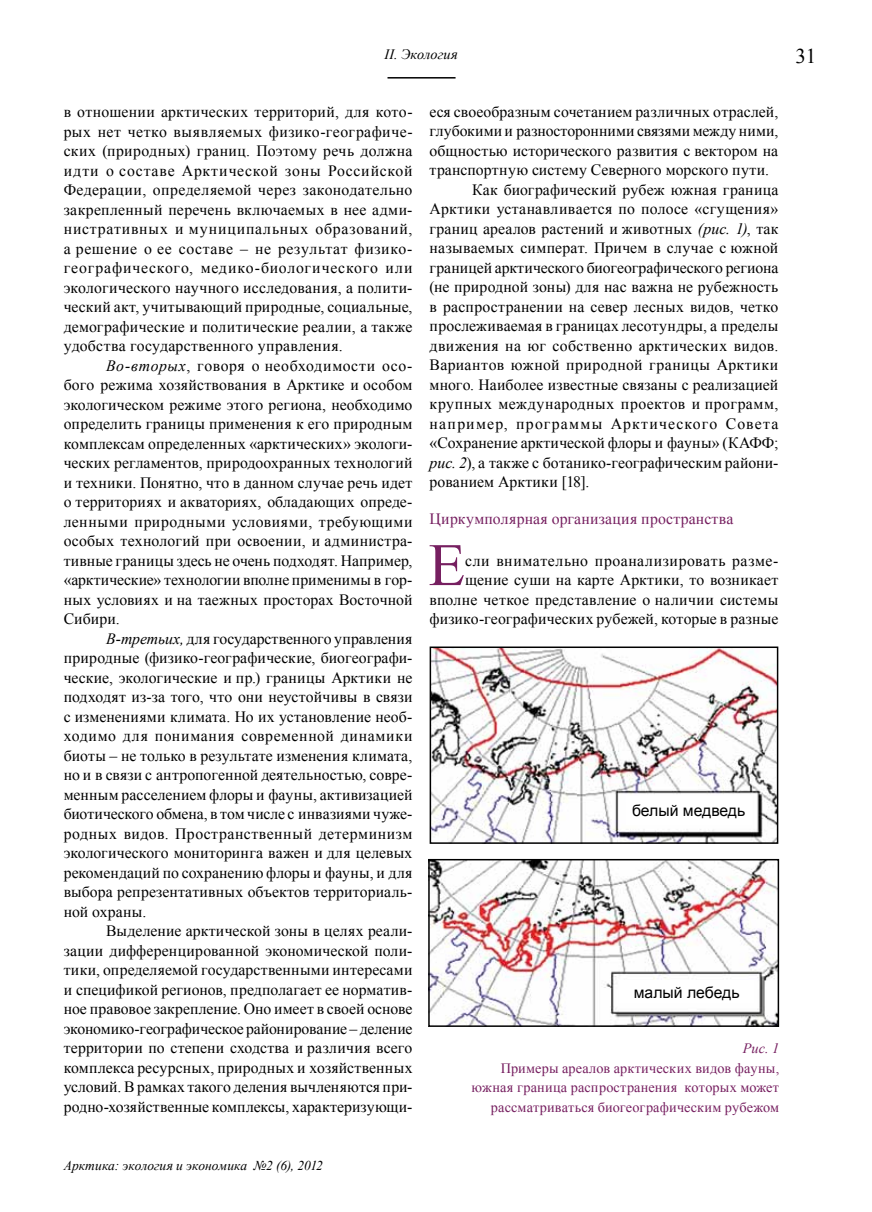
<style>
.page{position:relative;width:872px;height:1212px;background:#fff}
.page>*{position:absolute;margin:0;border:0;box-sizing:border-box;transform-origin:0 0}
.t1{font:60.3px "Times New Roman";color:#761f60}
.t2{font:21px "Times New Roman";color:#000}
.t3{font:15.75px/19.5px "Times New Roman";letter-spacing:.015em;color:#000;text-align:justify}
.t4{font:15.75px "Times New Roman";letter-spacing:-.005em;color:#000}
.t5{font:15.75px "Times New Roman";letter-spacing:.035em;color:#000}
.t6{font:15.75px "Times New Roman";letter-spacing:.015em;color:#761f60}
.t7{font:15.75px "Times New Roman";letter-spacing:.08em;color:#000}
.t8{font:15.75px "Arial";color:#000}
.t9{font:14.25px/19.5px "Times New Roman";letter-spacing:.01em;color:#761f60;text-align:right}
.t10{font:italic 14.25px "Times New Roman";letter-spacing:.01em;color:#000}
.t11{font:italic 14.25px "Times New Roman";color:#761f60}
.t12{font:italic 13.5px "Times New Roman";color:#000}
.s1{font-style:italic}
</style>
<div class="page">
<hr style="left:387px;top:77px;width:68px;height:2px;background:#000">
<img style="left:432px;top:649px;width:343px;height:192px">
<div style="left:429px;top:646px;width:349px;height:198px;border:2px solid #000"></div>
<div style="left:626px;top:796px;width:125px;height:28px;background:#fff"></div>
<img style="left:431px;top:862px;width:345px;height:162px">
<div style="left:428px;top:859px;width:351px;height:168px;border:2px solid #000"></div>
<div style="left:619px;top:981px;width:135px;height:22px;background:#fff"></div>
<p class="t10" style="left:384px;top:44px;width:75px">II. Экология</p>
<h2 class="t2" style="left:795px;top:42px;width:22px">31</h2>
<p class="t3" style="left:64px;top:102px;width:350px">в отношении арктических территорий, для кото&shy;рых нет четко выявляемых физико-географиче&shy;ских (природных) границ. Поэтому речь должна идти о составе Арктической зоны Российской Федерации, определяемой через законодательно закрепленный перечень включаемых в нее адми&shy;нистративных и муниципальных образований, а решение о ее составе – не результат физико&shy;географического, медико-биологического или экологического научного исследования, а полити&shy;ческий акт, учитывающий природные, социальные, демографические и политические реалии, а также удобства государственного управления.</p>
<p class="t3" style="left:64px;top:355px;width:350px;text-indent:43px"><span class="s1">Во-вторых</span>, говоря о необходимости осо&shy;бого режима хозяйствования в Арктике и особом экологическом режиме этого региона, необходимо определить границы применения к его природным комплексам определенных «арктических» экологи&shy;ческих регламентов, природоохранных технологий и техники. Понятно, что в данном случае речь идет о территориях и акваториях, обладающих опреде&shy;ленными природными условиями, требующими особых технологий при освоении, и администра&shy;тивные границы здесь не очень подходят. Например, «арктические» технологии вполне применимы в гор&shy;ных условиях и на таежных просторах Восточной Сибири.</p>
<p class="t3" style="left:64px;top:628px;width:350px;text-indent:43px"><span class="s1">В-третьих,</span> для государственного управления природные (физико-географические, биогеографи&shy;ческие, экологические и пр.) границы Арктики не подходят из-за того, что они неустойчивы в связи с изменениями климата. Но их установление необ&shy;ходимо для понимания современной динамики биоты – не только в результате изменения климата, но и в связи с антропогенной деятельностью, совре&shy;менным расселением флоры и фауны, активизацией биотического обмена, в том числе с инвазиями чуже&shy;родных видов. Пространственный детерминизм экологического мониторинга важен и для целевых рекомендаций по сохранению флоры и фауны, и для выбора репрезентативных объектов территориаль&shy;ной охраны.</p>
<p class="t3" style="left:64px;top:921px;width:350px;text-indent:43px">Выделение арктической зоны в целях реали&shy;зации дифференцированной экономической поли&shy;тики, определяемой государственными интересами и спецификой регионов, предполагает ее норматив&shy;ное правовое закрепление. Оно имеет в своей основе экономико-географическое районирование – деление территории по степени сходства и различия всего комплекса ресурсных, природных и хозяйственных условий. В рамках такого деления вычленяются при&shy;родно-хозяйственные комплексы, характеризующи-</p>
<p class="t3" style="left:429px;top:102px;width:350px">еся своеобразным сочетанием различных отраслей,</p>
<p class="t3" style="left:429px;top:121px;width:350px">глубокими и разносторонними связями между ними,</p>
<p class="t3" style="left:429px;top:141px;width:350px">общностью исторического развития с вектором на</p>
<p class="t3" style="left:429px;top:160px;width:341px">транспортную систему Северного морского пути.</p>
<p class="t3" style="left:472px;top:180px;width:308px">Как биографический рубеж южная граница</p>
<p class="t3" style="left:429px;top:199px;width:350px">Арктики устанавливается по полосе «сгущения»</p>
<p class="t3" style="left:429px;top:219px;width:350px">границ ареалов растений и животных <span class="s1">(рис. 1)</span>, так</p>
<p class="t3" style="left:429px;top:238px;width:350px">называемых симперат. Причем в случае с южной</p>
<p class="t4" style="left:429px;top:257px;width:350px">границей арктического биогеографического региона</p>
<p class="t3" style="left:429px;top:277px;width:350px">(не природной зоны) для нас важна не рубежность</p>
<p class="t3" style="left:429px;top:297px;width:350px">в распространении на север лесных видов, четко</p>
<p class="t3" style="left:429px;top:316px;width:350px">прослеживаемая в границах лесотундры, а пределы</p>
<p class="t3" style="left:429px;top:336px;width:350px">движения на юг собственно арктических видов.</p>
<p class="t3" style="left:429px;top:355px;width:350px">Вариантов южной природной границы Арктики</p>
<p class="t3" style="left:429px;top:375px;width:350px">много. Наиболее известные связаны с реализацией</p>
<p class="t5" style="left:429px;top:394px;width:350px">крупных международных проектов и программ,</p>
<p class="t7" style="left:429px;top:413px;width:350px">например, программы Арктического Совета</p>
<p class="t3" style="left:429px;top:433px;width:350px">«Сохранение арктической флоры и фауны» (КАФФ;</p>
<p class="t3" style="left:429px;top:453px;width:350px"><span class="s1">рис. 2</span>), а также с ботанико-географическим райони-</p>
<p class="t3" style="left:429px;top:472px;width:161px">рованием Арктики [18].</p>
<p class="t6" style="left:429px;top:508px;width:305px">Циркумполярная организация пространства</p>
<h1 class="t1" style="left:428px;top:524px;width:38px">Е</h1>
<p class="t3" style="left:429px;top:550px;width:350px;text-align:right">сли внимательно проанализировать разме&shy;щение суши на карте Арктики, то возникает вполне четкое представление о наличии системы физико-географических рубежей, которые в разные</p>
<p class="t8" style="left:632px;top:800px;width:115px">белый медведь</p>
<p class="t8" style="left:634px;top:982px;width:107px">малый лебедь</p>
<p class="t11" style="left:743px;top:1038px;width:38px">Рис. 1</p>
<p class="t9" style="left:471px;top:1058px;width:309px">Примеры ареалов арктических видов фауны, южная граница распространения которых может рассматриваться биогеографическим рубежом</p>
<p class="t12" style="left:64px;top:1156px;width:261px">Арктика: экология и экономика №2 (6), 2012</p>
</div>
